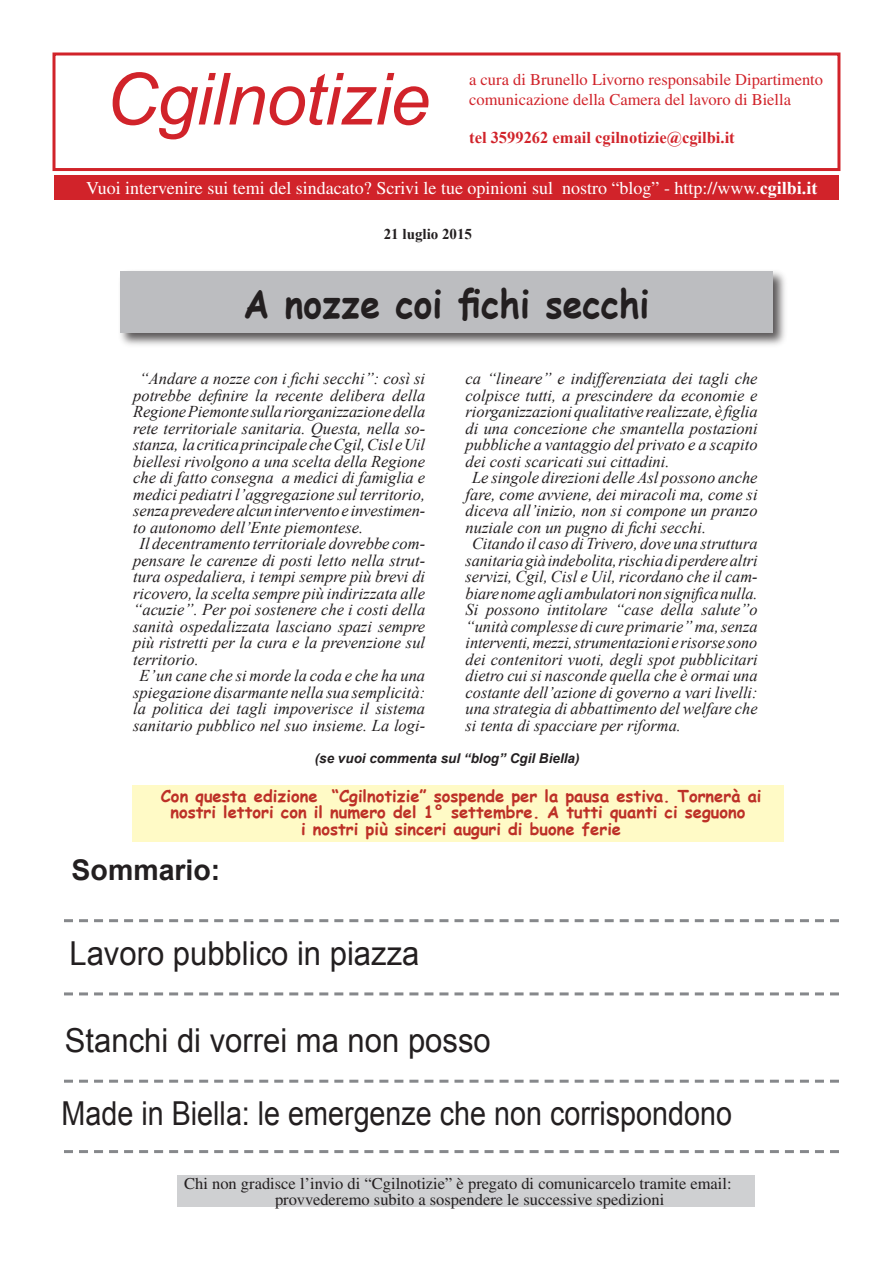
<style>
.page{position:relative;width:893px;height:1263px;background:#fff}
.page>*{position:absolute;margin:0;border:0;box-sizing:border-box;transform-origin:0 0}
.t1{font:italic 72px "Arial";letter-spacing:-.01em;color:#d1232a}
.t2{font:700 39px "Comic Sans MS";color:#231f20;scale:.91 1}
.t3{font:33px "Arial";color:#231f20;scale:.94 1}
.t4{font:33px "Arial";color:#231f20;scale:.87 1}
.t5{font:700 28.5px "Arial";color:#231f20}
.t6{font:18px "Times";color:#fff}
.t7{font:italic 16.5px "Times New Roman";color:#231f20}
.t8{font:700 16.5px/16.5px "Comic Sans MS";color:#bd3027;text-align:center}
.t9{font:16.5px/16.5px "Times";color:#231f20}
.t10{font:16.5px/19.8px "Times";color:#d1232a}
.t11{font:700 16.5px "Times New Roman";color:#d1232a}
.t12{font:700 15px "Times New Roman";color:#231f20}
.t13{font:italic 700 13.5px "Arial";color:#231f20}
.s1{font-family:"Times New Roman";font-weight:700}
</style>
<div class="page">
<div style="left:52px;top:52px;width:788px;height:119px;border:3px solid #d1232a"></div>
<div style="left:133px;top:785px;width:651px;height:57px;background:#fffac6"></div>
<div style="left:178px;top:1176px;width:577px;height:31px;background:#cfd0d2"></div>
<div style="left:54px;top:175px;width:785px;height:24px;background:#d1232a"></div>
<div style="left:71px;top:179px;width:761px;height:21px;background:#d1232a"></div>
<svg style="left:64px;top:1150px;width:775px;height:3px"></svg>
<svg style="left:64px;top:992px;width:775px;height:3px"></svg>
<svg style="left:64px;top:1080px;width:775px;height:3px"></svg>
<div style="left:118px;top:269px;width:669px;height:79px;background:#231f20;opacity:.75"></div>
<div style="left:120px;top:271px;width:652px;height:62px;background:#bcbdc0"></div>
<svg style="left:64px;top:919px;width:775px;height:3px"></svg>
<h1 class="t1" style="left:106px;top:53px;width:326px">Cgilnotizie</h1>
<p class="t10" style="left:469px;top:69px;width:355px">a cura di Brunello Livorno responsabile Dipartimento comunicazione della Camera del lavoro di Biella</p>
<p class="t11" style="left:469px;top:126px;width:267px">tel 3599262 email cgilnotizie@cgilbi.it</p>
<p class="t6" style="left:86px;top:177px;width:733px">Vuoi intervenire sui temi del sindacato? Scrivi le tue opinioni sul nostro “blog” - http://www.<span class="s1">cgilbi.it</span></p>
<p class="t12" style="left:384px;top:224px;width:90px">21 luglio 2015</p>
<h2 class="t2" style="left:244px;top:275px;width:447px">A nozze coi fichi secchi</h2>
<p class="t7" style="left:140px;top:367px;width:287px">“Andare a nozze con i fichi secchi”: così si</p>
<p class="t7" style="left:133px;top:384px;width:293px">potrebbe definire la recente delibera della</p>
<p class="t7" style="left:133px;top:400px;width:294px">Regione Piemonte sulla riorganizzazione della</p>
<p class="t7" style="left:133px;top:417px;width:293px">rete territoriale sanitaria. Questa, nella so-</p>
<p class="t7" style="left:133px;top:433px;width:293px">stanza, la critica principale che Cgil, Cisl e Uil</p>
<p class="t7" style="left:133px;top:450px;width:293px">biellesi rivolgono a una scelta della Regione</p>
<p class="t7" style="left:133px;top:466px;width:293px">che di fatto consegna a medici di famiglia e</p>
<p class="t7" style="left:133px;top:483px;width:293px">medici pediatri l’aggregazione sul territorio,</p>
<p class="t7" style="left:133px;top:499px;width:293px">senza prevedere alcun intervento e investimen-</p>
<p class="t7" style="left:133px;top:516px;width:232px">to autonomo dell’Ente piemontese.</p>
<p class="t7" style="left:140px;top:532px;width:287px">Il decentramento territoriale dovrebbe com-</p>
<p class="t7" style="left:133px;top:549px;width:293px">pensare le carenze di posti letto nella strut-</p>
<p class="t7" style="left:133px;top:565px;width:293px">tura ospedaliera, i tempi sempre più brevi di</p>
<p class="t7" style="left:133px;top:582px;width:293px">ricovero, la scelta sempre più indirizzata alle</p>
<p class="t7" style="left:133px;top:598px;width:293px">“acuzie”. Per poi sostenere che i costi della</p>
<p class="t7" style="left:133px;top:615px;width:293px">sanità ospedalizzata lasciano spazi sempre</p>
<p class="t7" style="left:133px;top:631px;width:293px">più ristretti per la cura e la prevenzione sul</p>
<p class="t7" style="left:133px;top:648px;width:67px">territorio.</p>
<p class="t7" style="left:140px;top:664px;width:287px">E’ un cane che si morde la coda e che ha una</p>
<p class="t7" style="left:133px;top:681px;width:293px">spiegazione disarmante nella sua semplicità:</p>
<p class="t7" style="left:133px;top:697px;width:293px">la politica dei tagli impoverisce il sistema</p>
<p class="t7" style="left:133px;top:714px;width:293px">sanitario pubblico nel suo insieme. La logi-</p>
<p class="t7" style="left:466px;top:367px;width:293px">ca “lineare” e indifferenziata dei tagli che</p>
<p class="t7" style="left:466px;top:384px;width:293px">colpisce tutti, a prescindere da economie e</p>
<p class="t7" style="left:466px;top:400px;width:294px">riorganizzazioni qualitative realizzate, è figlia</p>
<p class="t7" style="left:466px;top:417px;width:293px">di una concezione che smantella postazioni</p>
<p class="t7" style="left:466px;top:433px;width:293px">pubbliche a vantaggio del privato e a scapito</p>
<p class="t7" style="left:466px;top:450px;width:205px">dei costi scaricati sui cittadini.</p>
<p class="t7" style="left:472px;top:466px;width:287px">Le singole direzioni delle Asl possono anche</p>
<p class="t7" style="left:466px;top:483px;width:293px">fare, come avviene, dei miracoli ma, come si</p>
<p class="t7" style="left:466px;top:499px;width:293px">diceva all’inizio, non si compone un pranzo</p>
<p class="t7" style="left:466px;top:516px;width:242px">nuziale con un pugno di fichi secchi.</p>
<p class="t7" style="left:472px;top:532px;width:287px">Citando il caso di Trivero, dove una struttura</p>
<p class="t7" style="left:466px;top:549px;width:293px">sanitaria già indebolita, rischia di perdere altri</p>
<p class="t7" style="left:466px;top:565px;width:293px">servizi, Cgil, Cisl e Uil, ricordano che il cam-</p>
<p class="t7" style="left:466px;top:582px;width:293px">biare nome agli ambulatori non significa nulla.</p>
<p class="t7" style="left:466px;top:598px;width:293px">Si possono intitolare “case della salute”o</p>
<p class="t7" style="left:466px;top:615px;width:293px">“unità complesse di cure primarie” ma, senza</p>
<p class="t7" style="left:466px;top:631px;width:293px">interventi, mezzi, strumentazioni e risorse sono</p>
<p class="t7" style="left:466px;top:648px;width:293px">dei contenitori vuoti, degli spot pubblicitari</p>
<p class="t7" style="left:466px;top:664px;width:293px">dietro cui si nasconde quella che è ormai una</p>
<p class="t7" style="left:466px;top:681px;width:293px">costante dell’azione di governo a vari livelli:</p>
<p class="t7" style="left:466px;top:697px;width:293px">una strategia di abbattimento del welfare che</p>
<p class="t7" style="left:466px;top:714px;width:217px">si tenta di spacciare per riforma.</p>
<p class="t13" style="left:315px;top:749px;width:266px">(se vuoi commenta sul “blog” Cgil Biella)</p>
<p class="t8" style="left:161px;top:787px;width:602px">Con questa edizione “Cgilnotizie” sospende per la pausa estiva. Tornerà ai nostri lettori con il numero del 1° settembre. A tutti quanti ci seguono<br>i nostri più sinceri auguri di buone ferie</p>
<h3 class="t5" style="left:72px;top:851px;width:150px">Sommario:</h3>
<h3 class="t3" style="left:69px;top:932px;width:374px">Lavoro pubblico in piazza</h3>
<h3 class="t3" style="left:65px;top:1018px;width:455px">Stanchi di vorrei ma non posso</h3>
<h3 class="t4" style="left:62px;top:1092px;width:772px">Made in Biella: le emergenze che non corrispondono</h3>
<p class="t9" style="left:275px;top:1175px;width:458px;text-indent:-91px">Chi non gradisce l’invio di “Cgilnotizie” è pregato di comunicarcelo tramite email: provvederemo subito a sospendere le successive spedizioni</p>
</div>
